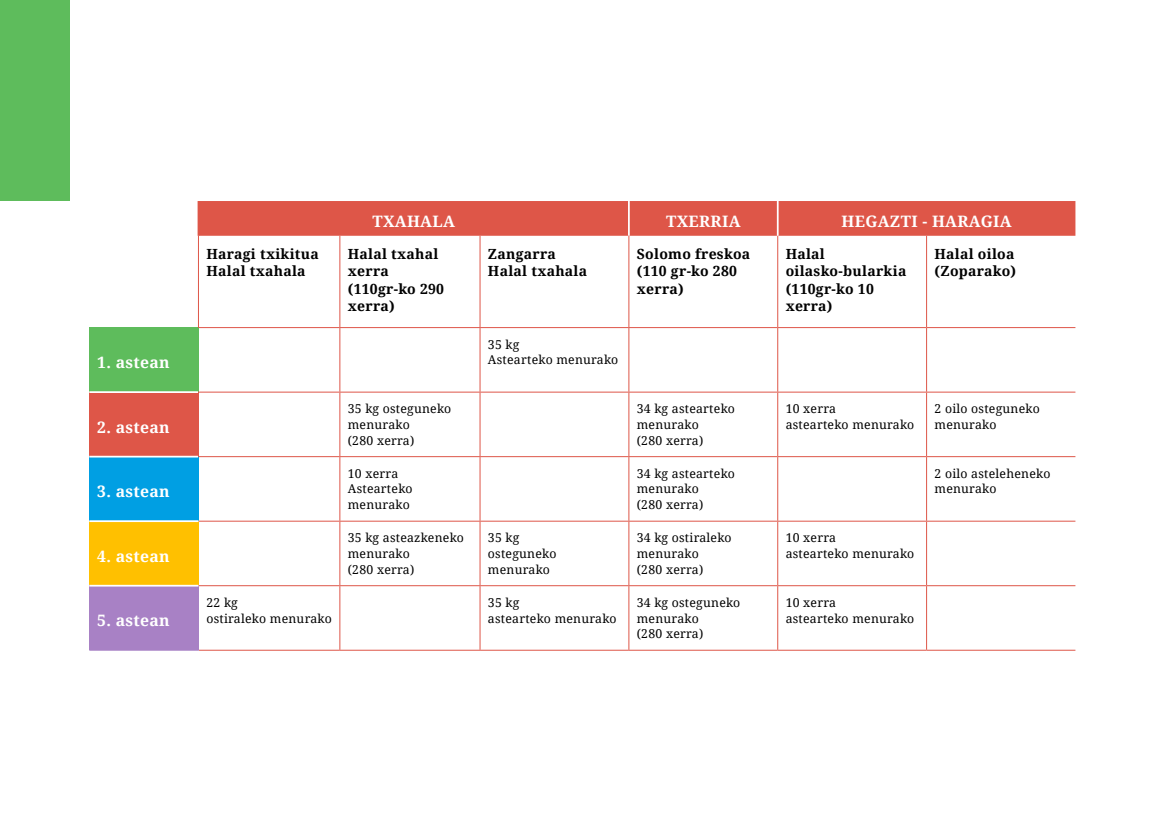
<style>
.page{position:relative;width:1166px;height:819px;background:#fff}
.page>*{position:absolute;margin:0;border:0;box-sizing:border-box;transform-origin:0 0}
.t1{font:700 15.75px "Noto Serif";letter-spacing:.02em;color:#fff}
.t2{font:700 14px/17.5px "Noto Serif";letter-spacing:.02em;color:#000}
.t3{font:12.25px/15.8px "Noto Serif";letter-spacing:.02em;color:#000}
</style>
<div class="page">
<div style="left:0;top:0;width:70px;height:201px;background:#5ebc5c"></div>
<div style="left:199px;top:201px;width:876px;height:35px;background:#de5648"></div>
<div style="left:89px;top:327px;width:109px;height:65px;background:#5ebc5c"></div>
<div style="left:89px;top:392px;width:109px;height:64px;background:#de5648"></div>
<div style="left:89px;top:456px;width:109px;height:65px;background:#009fe3"></div>
<div style="left:89px;top:521px;width:109px;height:64px;background:#ffc000"></div>
<div style="left:89px;top:585px;width:109px;height:65px;background:#a881c5"></div>
<hr style="left:628px;top:201px;width:2px;height:35px;background:#fff">
<hr style="left:198px;top:236px;width:1px;height:91px;background:#de5648">
<hr style="left:339px;top:236px;width:1px;height:91px;background:#de5648">
<hr style="left:480px;top:236px;width:1px;height:91px;background:#de5648">
<hr style="left:198px;top:327px;width:142px;height:1px;background:#de5648">
<hr style="left:340px;top:327px;width:140px;height:1px;background:#de5648">
<hr style="left:339px;top:328px;width:1px;height:63px;background:#de5648">
<hr style="left:480px;top:327px;width:149px;height:1px;background:#de5648">
<hr style="left:480px;top:328px;width:1px;height:63px;background:#de5648">
<hr style="left:198px;top:391px;width:142px;height:1px;background:#de5648">
<hr style="left:198px;top:392px;width:1px;height:64px;background:#de5648">
<hr style="left:340px;top:391px;width:140px;height:1px;background:#de5648">
<hr style="left:339px;top:392px;width:1px;height:64px;background:#de5648">
<hr style="left:480px;top:391px;width:149px;height:1px;background:#de5648">
<hr style="left:480px;top:392px;width:1px;height:64px;background:#de5648">
<hr style="left:628px;top:392px;width:1px;height:64px;background:#de5648">
<hr style="left:777px;top:392px;width:1px;height:64px;background:#de5648">
<hr style="left:926px;top:392px;width:1px;height:64px;background:#de5648">
<hr style="left:198px;top:456px;width:142px;height:1px;background:#de5648">
<hr style="left:340px;top:456px;width:140px;height:1px;background:#de5648">
<hr style="left:339px;top:457px;width:1px;height:63px;background:#de5648">
<hr style="left:480px;top:456px;width:149px;height:1px;background:#de5648">
<hr style="left:480px;top:457px;width:1px;height:63px;background:#de5648">
<hr style="left:629px;top:456px;width:149px;height:1px;background:#de5648">
<hr style="left:628px;top:457px;width:1px;height:63px;background:#de5648">
<hr style="left:778px;top:456px;width:148px;height:1px;background:#de5648">
<hr style="left:777px;top:457px;width:1px;height:63px;background:#de5648">
<hr style="left:926px;top:456px;width:149px;height:1px;background:#de5648">
<hr style="left:926px;top:457px;width:1px;height:63px;background:#de5648">
<hr style="left:198px;top:520px;width:142px;height:1px;background:#de5648">
<hr style="left:340px;top:520px;width:140px;height:1px;background:#de5648">
<hr style="left:339px;top:521px;width:1px;height:64px;background:#de5648">
<hr style="left:480px;top:520px;width:149px;height:1px;background:#de5648">
<hr style="left:480px;top:521px;width:1px;height:64px;background:#de5648">
<hr style="left:629px;top:520px;width:149px;height:1px;background:#de5648">
<hr style="left:628px;top:521px;width:1px;height:64px;background:#de5648">
<hr style="left:778px;top:520px;width:148px;height:1px;background:#de5648">
<hr style="left:777px;top:521px;width:1px;height:64px;background:#de5648">
<hr style="left:926px;top:520px;width:149px;height:1px;background:#de5648">
<hr style="left:926px;top:521px;width:1px;height:64px;background:#de5648">
<hr style="left:198px;top:585px;width:142px;height:1px;background:#de5648">
<hr style="left:199px;top:649px;width:141px;height:1px;background:#de5648">
<hr style="left:340px;top:585px;width:140px;height:1px;background:#de5648">
<hr style="left:339px;top:586px;width:1px;height:63px;background:#de5648">
<hr style="left:340px;top:649px;width:140px;height:1px;background:#de5648">
<hr style="left:480px;top:585px;width:149px;height:1px;background:#de5648">
<hr style="left:480px;top:586px;width:1px;height:63px;background:#de5648">
<hr style="left:480px;top:649px;width:149px;height:1px;background:#de5648">
<hr style="left:629px;top:585px;width:149px;height:1px;background:#de5648">
<hr style="left:628px;top:586px;width:1px;height:63px;background:#de5648">
<hr style="left:629px;top:649px;width:149px;height:1px;background:#de5648">
<hr style="left:778px;top:585px;width:148px;height:1px;background:#de5648">
<hr style="left:777px;top:586px;width:1px;height:63px;background:#de5648">
<hr style="left:778px;top:649px;width:148px;height:1px;background:#de5648">
<hr style="left:926px;top:585px;width:149px;height:1px;background:#de5648">
<hr style="left:926px;top:586px;width:1px;height:63px;background:#de5648">
<hr style="left:926px;top:649px;width:149px;height:1px;background:#de5648">
<hr style="left:628px;top:328px;width:1px;height:63px;background:#de5648">
<hr style="left:629px;top:391px;width:149px;height:1px;background:#de5648">
<hr style="left:777px;top:328px;width:1px;height:63px;background:#de5648">
<hr style="left:778px;top:391px;width:148px;height:1px;background:#de5648">
<hr style="left:926px;top:328px;width:1px;height:63px;background:#de5648">
<hr style="left:926px;top:391px;width:149px;height:1px;background:#de5648">
<hr style="left:628px;top:236px;width:1px;height:91px;background:#de5648">
<hr style="left:777px;top:236px;width:1px;height:91px;background:#de5648">
<hr style="left:926px;top:236px;width:1px;height:91px;background:#de5648">
<hr style="left:629px;top:327px;width:149px;height:1px;background:#de5648">
<hr style="left:778px;top:327px;width:148px;height:1px;background:#de5648">
<hr style="left:926px;top:327px;width:149px;height:1px;background:#de5648">
<hr style="left:198px;top:328px;width:1px;height:63px;background:#5ebc5c">
<hr style="left:198px;top:457px;width:1px;height:63px;background:#009fe3">
<hr style="left:198px;top:522px;width:1px;height:62px;background:#ffc000">
<hr style="left:198px;top:586px;width:1px;height:63px;background:#a881c5">
<hr style="left:89px;top:391px;width:109px;height:2px;background:#fff">
<hr style="left:89px;top:456px;width:109px;height:1px;background:#fff">
<hr style="left:89px;top:520px;width:109px;height:2px;background:#fff">
<hr style="left:89px;top:584px;width:109px;height:2px;background:#fff">
<hr style="left:89px;top:649px;width:110px;height:1px;background:#a881c5">
<hr style="left:777px;top:201px;width:1px;height:35px;background:#fff">
<hr style="left:198px;top:201px;width:1px;height:35px;background:#de5648">
<p class="t1" style="left:97px;top:351px;width:74px">1. astean</p>
<p class="t1" style="left:97px;top:416px;width:74px">2. astean</p>
<p class="t1" style="left:97px;top:480px;width:74px">3. astean</p>
<p class="t1" style="left:97px;top:545px;width:74px">4. astean</p>
<p class="t1" style="left:97px;top:609px;width:74px">5. astean</p>
<p class="t1" style="left:372px;top:210px;width:84px">TXAHALA</p>
<p class="t1" style="left:666px;top:210px;width:76px">TXERRIA</p>
<p class="t1" style="left:841px;top:210px;width:172px">HEGAZTI - HARAGIA</p>
<p class="t2" style="left:206px;top:244px;width:114px">Haragi txikitua<br>Halal txahala</p>
<p class="t2" style="left:348px;top:244px;width:98px">Halal txahal xerra (110gr-ko 290 xerra)</p>
<p class="t2" style="left:488px;top:244px;width:101px">Zangarra<br>Halal txahala</p>
<p class="t2" style="left:637px;top:244px;width:115px">Solomo freskoa (110 gr-ko 280 xerra)</p>
<p class="t2" style="left:786px;top:244px;width:122px">Halal oilasko-bularkia (110gr-ko 10 xerra)</p>
<p class="t2" style="left:934px;top:244px;width:83px">Halal oiloa (Zoparako)</p>
<p class="t3" style="left:488px;top:336px;width:132px">35 kg<br>Astearteko menurako</p>
<p class="t3" style="left:348px;top:400px;width:105px">35 kg osteguneko menurako<br>(280 xerra)</p>
<p class="t3" style="left:637px;top:400px;width:100px">34 kg astearteko menurako<br>(280 xerra)</p>
<p class="t3" style="left:786px;top:400px;width:130px">10 xerra<br>astearteko menurako</p>
<p class="t3" style="left:934px;top:400px;width:107px">2 oilo osteguneko menurako</p>
<p class="t3" style="left:348px;top:465px;width:66px">10 xerra<br>Astearteko menurako</p>
<p class="t3" style="left:637px;top:465px;width:100px">34 kg astearteko menurako<br>(280 xerra)</p>
<p class="t3" style="left:934px;top:465px;width:117px">2 oilo asteleheneko menurako</p>
<p class="t3" style="left:348px;top:529px;width:118px">35 kg asteazkeneko menurako<br>(280 xerra)</p>
<p class="t3" style="left:488px;top:529px;width:70px">35 kg osteguneko menurako</p>
<p class="t3" style="left:637px;top:529px;width:96px">34 kg ostiraleko menurako<br>(280 xerra)</p>
<p class="t3" style="left:786px;top:529px;width:130px">10 xerra<br>astearteko menurako</p>
<p class="t3" style="left:206px;top:594px;width:127px">22 kg<br>ostiraleko menurako</p>
<p class="t3" style="left:488px;top:594px;width:130px">35 kg<br>astearteko menurako</p>
<p class="t3" style="left:637px;top:594px;width:105px">34 kg osteguneko menurako<br>(280 xerra)</p>
<p class="t3" style="left:786px;top:594px;width:130px">10 xerra<br>astearteko menurako</p>
</div>
